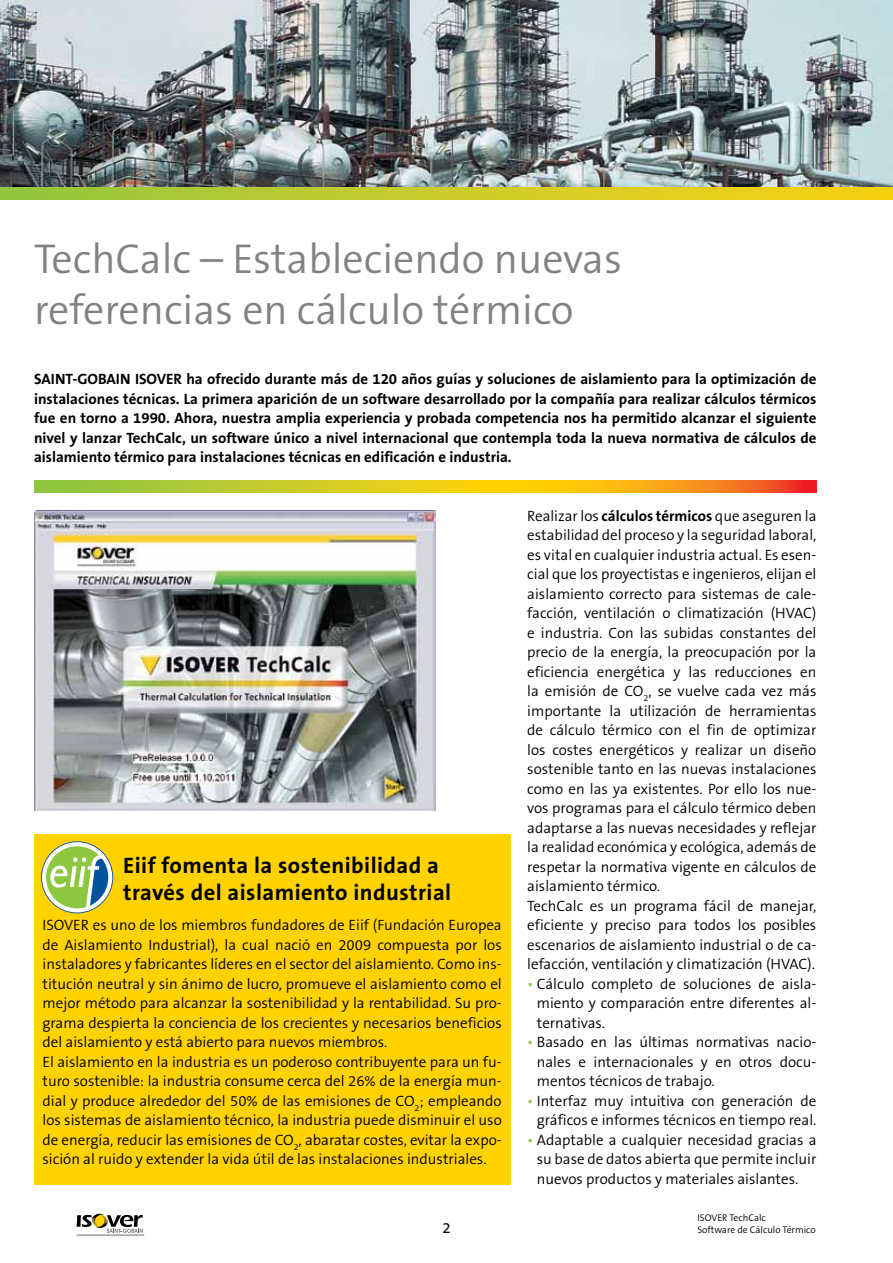
<style>
.page{position:relative;width:893px;height:1263px;background:#fff}
.page>*{position:absolute;margin:0;border:0;box-sizing:border-box;transform-origin:0 0}
.t1{font:300 42px/50.4px "The Sans B4";color:#808285}
.t2{font:700 22.5px/27px "The Sans B7";letter-spacing:.02em;color:#000}
.t3{font:300 15px/19.5px "The Sans B4";color:#000;text-align:justify}
.t4{font:700 15px/19.5px "The Sans B7";color:#000;text-align:justify}
.t5{font:15px "The Sans B5 Plain";color:#000}
.t6{font:300 9.75px/11.7px "The Sans B4";color:#000}
.s1{font-family:"The Sans B7";font-weight:700}
.s2{color:#8dc63f}
</style>
<div class="page">
<img style="left:0;top:0;width:893px;height:187px">
<svg style="left:0;top:187px;width:893px;height:13px;background:#c8cb2a"></svg>
<svg style="left:34px;top:481px;width:782px;height:11px;background:#d9b621"></svg>
<div style="left:34px;top:834px;width:476px;height:350px;background:#ffd200"></div>
<svg style="left:41px;top:841px;width:72px;height:72px"></svg>
<div style="left:42px;top:842px;width:70px;height:70px;background:#fff;border-radius:50%"></div>
<svg style="left:46px;top:846px;width:62px;height:62px"></svg>
<img style="left:34px;top:511px;width:402px;height:299px">
<svg style="left:77px;top:1213px;width:66px;height:20px"></svg>
<hr style="left:77px;top:1235px;width:67px;height:1px;background:#6d6e71">
<h1 class="t1" style="left:34px;top:235px;width:589px">TechCalc – Estableciendo nuevas referencias en cálculo térmico</h1>
<p class="t4" style="left:34px;top:370px;width:784px">SAINT-GOBAIN ISOVER ha ofrecido durante más de 120 años guías y soluciones de aislamiento para la optimización de instalaciones técnicas. La primera aparición de un software desarrollado por la compañía para realizar cálculos térmicos fue en torno a 1990. Ahora, nuestra amplia experiencia y probada competencia nos ha permitido alcanzar el siguiente nivel y lanzar TechCalc, un software único a nivel internacional que contempla toda la nueva normativa de cálculos de aislamiento térmico para instalaciones técnicas en edificación e industria.</p>
<h2 class="t2" style="left:123px;top:852px;width:329px">Eiif fomenta la sostenibilidad a través del aislamiento industrial</h2>
<p class="t3" style="left:43px;top:916px;width:461px;text-align:left">ISOVER es uno de los miembros fundadores de Eiif (Fundación Europea de Aislamiento Industrial), la cual nació en 2009 compuesta por los instaladores y fabricantes líderes en el sector del aislamiento. Como ins&shy;titución neutral y sin ánimo de lucro, promueve el aislamiento como el mejor método para alcanzar la sostenibilidad y la rentabilidad. Su pro&shy;grama despierta la conciencia de los crecientes y necesarios beneficios del aislamiento y está abierto para nuevos miembros.<br>El aislamiento en la industria es un poderoso contribuyente para un fu&shy;turo sostenible: la industria consume cerca del 26% de la energía mun&shy;dial y produce alrededor del 50% de las emisiones de CO<sub>2</sub>; empleando los sistemas de aislamiento técnico, la industria puede disminuir el uso de energía, reducir las emisiones de CO<sub>2</sub>, abaratar costes, evitar la expo&shy;sición al ruido y extender la vida útil de las instalaciones industriales.</p>
<p class="t3" style="left:527px;top:506px;width:291px;text-align:left">Realizar los <span class="s1">cálculos térmicos</span> que aseguren la estabilidad del proceso y la seguridad laboral, es vital en cualquier industria actual. Es esen&shy;cial que los proyectistas e ingenieros, elijan el aislamiento correcto para sistemas de cale&shy;facción, ventilación o climatización (HVAC) e industria. Con las subidas constantes del precio de la energía, la preocupación por la eficiencia energética y las reducciones en la emisión de CO<sub>2</sub>, se vuelve cada vez más importante la utilización de herramientas de cálculo térmico con el fin de optimizar los costes energéticos y realizar un diseño sostenible tanto en las nuevas instalaciones como en las ya existentes. Por ello los nue&shy;vos programas para el cálculo térmico deben adaptarse a las nuevas necesidades y reflejar la realidad económica y ecológica, además de respetar la normativa vigente en cálculos de aislamiento térmico.<br>TechCalc es un programa fácil de manejar, eficiente y preciso para todos los posibles escenarios de aislamiento industrial o de ca&shy;lefacción, ventilación y climatización (HVAC).</p>
<p class="t3" style="left:537px;top:974px;width:281px;text-indent:-10px"><span class="s2">•</span> Cálculo completo de soluciones de aisla&shy;miento y comparación entre diferentes al&shy;ternativas.</p>
<p class="t3" style="left:537px;top:1033px;width:281px;text-indent:-10px"><span class="s2">•</span> Basado en las últimas normativas nacio&shy;nales e internacionales y en otros docu&shy;mentos técnicos de trabajo.</p>
<p class="t3" style="left:527px;top:1091px;width:291px;text-align:right"><span class="s2">•</span> Interfaz muy intuitiva con generación de gráficos e informes técnicos en tiempo real.</p>
<p class="t3" style="left:537px;top:1130px;width:281px;text-indent:-10px"><span class="s2">•</span> Adaptable a cualquier necesidad gracias a su base de datos abierta que permite incluir nuevos productos y materiales aislantes.</p>
<p class="t5" style="left:442px;top:1220px;width:10px">2</p>
<p class="t6" style="left:697px;top:1212px;width:120px">ISOVER TechCalc<br>Software de Cálculo Térmico</p>
</div>
